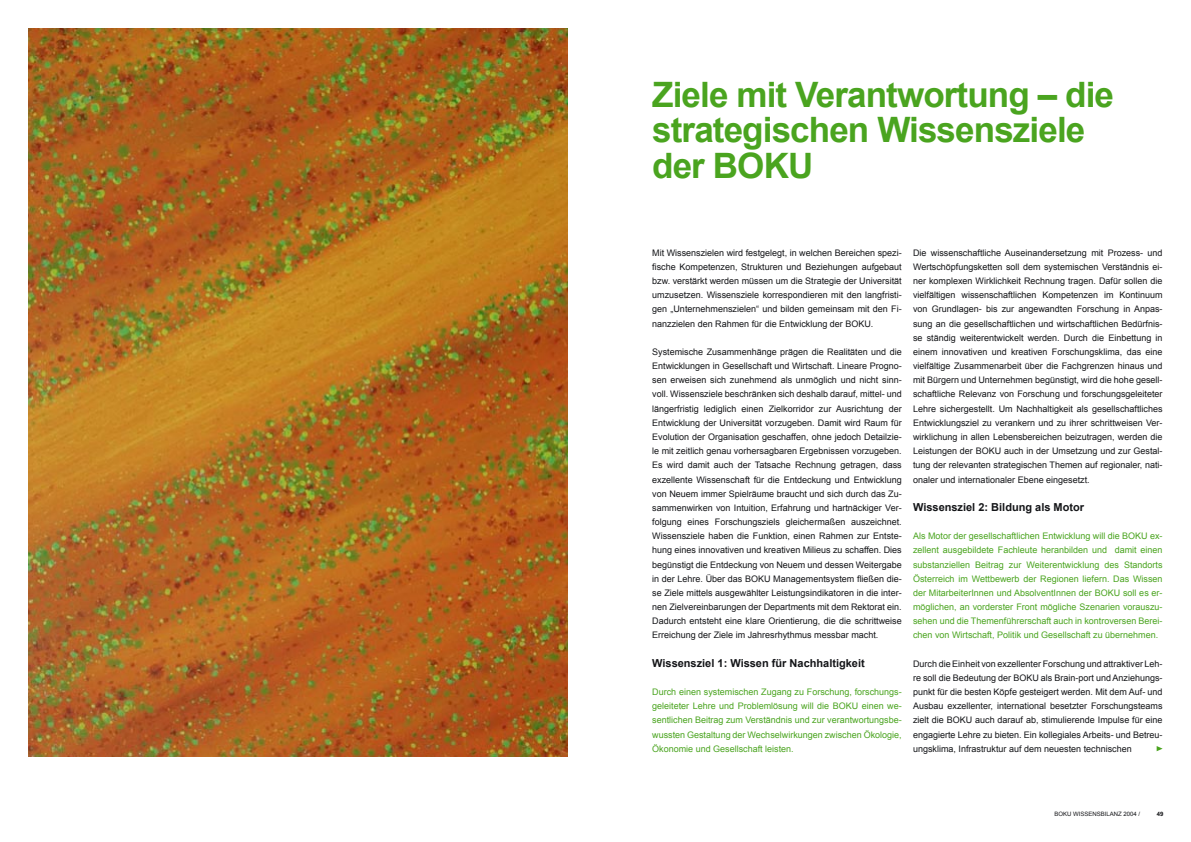
<style>
.page{position:relative;width:1191px;height:842px;background:#fff}
.page>*{position:absolute;margin:0;border:0;box-sizing:border-box;transform-origin:0 0}
.t1{font:700 35px/35.4px "Arial";letter-spacing:-.025em;color:#4aa41f}
.t2{font:700 11px "Arial";color:#141518}
.t3{font:9px/14.2px "Arial";color:#141518;text-align:justify}
.t4{font:9px/14.2px "Arial";color:#4aa41f;text-align:justify}
.t5{font:6px "Arial";color:#141518}
.t6{font:700 6px "Arial";color:#141518}
</style>
<div class="page">
<svg style="left:1156px;top:746px;width:6px;height:5px"></svg>
<img style="left:28px;top:28px;width:539px;height:729px">
<p class="t1" style="left:652px;top:77px;width:463px">Ziele mit Verantwortung – die strategischen Wissensziele</p>
<p class="t1" style="left:652px;top:148px;width:163px">der BOKU</p>
<p class="t3" style="left:652px;top:245px;width:251px">Mit Wissenszielen wird festgelegt, in welchen Bereichen spezi&shy;fische Kompetenzen, Strukturen und Beziehungen aufgebaut bzw. verstärkt werden müssen um die Strategie der Universität umzusetzen. Wissensziele korrespondieren mit den langfristi&shy;gen „Unternehmenszielen“ und bilden gemeinsam mit den Fi&shy;nanzzielen den Rahmen für die Entwicklung der BOKU.</p>
<p class="t3" style="left:652px;top:345px;width:251px">Systemische Zusammenhänge prägen die Realitäten und die Entwicklungen in Gesellschaft und Wirtschaft. Lineare Progno&shy;sen erweisen sich zunehmend als unmöglich und nicht sinn&shy;voll. Wissensziele beschränken sich deshalb darauf, mittel- und längerfristig lediglich einen Zielkorridor zur Ausrichtung der Entwicklung der Universität vorzugeben. Damit wird Raum für Evolution der Organisation geschaffen, ohne jedoch Detailzie&shy;le mit zeitlich genau vorhersagbaren Ergebnissen vorzugeben.<br>Es wird damit auch der Tatsache Rechnung getragen, dass exzellente Wissenschaft für die Entdeckung und Entwicklung von Neuem immer Spielräume braucht und sich durch das Zu&shy;sammenwirken von Intuition, Erfahrung und hartnäckiger Ver&shy;folgung eines Forschungsziels gleichermaßen auszeichnet.<br>Wissensziele haben die Funktion, einen Rahmen zur Entste&shy;hung eines innovativen und kreativen Milieus zu schaffen. Dies begünstigt die Entdeckung von Neuem und dessen Weitergabe in der Lehre. Über das BOKU Managementsystem fließen die&shy;se Ziele mittels ausgewählter Leistungsindikatoren in die inter&shy;nen Zielvereinbarungen der Departments mit dem Rektorat ein.<br>Dadurch entsteht eine klare Orientierung, die die schrittweise Erreichung der Ziele im Jahresrhythmus messbar macht.</p>
<p class="t2" style="left:652px;top:657px;width:214px">Wissensziel 1: Wissen für Nachhaltigkeit</p>
<p class="t4" style="left:652px;top:685px;width:251px">Durch einen systemischen Zugang zu Forschung, forschungs&shy;geleiteter Lehre und Problemlösung will die BOKU einen we&shy;sentlichen Beitrag zum Verständnis und zur verantwortungsbe&shy;wussten Gestaltung der Wechselwirkungen zwischen Ökologie, Ökonomie und Gesellschaft leisten.</p>
<p class="t3" style="left:913px;top:245px;width:251px">Die wissenschaftliche Auseinandersetzung mit Prozess- und Wertschöpfungsketten soll dem systemischen Verständnis ei&shy;ner komplexen Wirklichkeit Rechnung tragen. Dafür sollen die vielfältigen wissenschaftlichen Kompetenzen im Kontinuum von Grundlagen- bis zur angewandten Forschung in Anpas&shy;sung an die gesellschaftlichen und wirtschaftlichen Bedürfnis&shy;se ständig weiterentwickelt werden. Durch die Einbettung in einem innovativen und kreativen Forschungsklima, das eine vielfältige Zusammenarbeit über die Fachgrenzen hinaus und mit Bürgern und Unternehmen begünstigt, wird die hohe gesell&shy;schaftliche Relevanz von Forschung und forschungsgeleiteter Lehre sichergestellt. Um Nachhaltigkeit als gesellschaftliches Entwicklungsziel zu verankern und zu ihrer schrittweisen Ver&shy;wirklichung in allen Lebensbereichen beizutragen, werden die Leistungen der BOKU auch in der Umsetzung und zur Gestal&shy;tung der relevanten strategischen Themen auf regionaler, nati&shy;onaler und internationaler Ebene eingesetzt.</p>
<p class="t2" style="left:913px;top:501px;width:173px">Wissensziel 2: Bildung als Motor</p>
<p class="t4" style="left:913px;top:529px;width:251px">Als Motor der gesellschaftlichen Entwicklung will die BOKU ex&shy;zellent ausgebildete Fachleute heranbilden und damit einen substanziellen Beitrag zur Weiterentwicklung des Standorts Österreich im Wettbewerb der Regionen liefern. Das Wissen der MitarbeiterInnen und AbsolventInnen der BOKU soll es er&shy;möglichen, an vorderster Front mögliche Szenarien vorauszu&shy;sehen und die Themenführerschaft auch in kontroversen Berei&shy;chen von Wirtschaft, Politik und Gesellschaft zu übernehmen.</p>
<p class="t3" style="left:913px;top:656px;width:251px">Durch die Einheit von exzellenter Forschung und attraktiver Leh&shy;re soll die Bedeutung der BOKU als Brain-port und Anziehungs&shy;punkt für die besten Köpfe gesteigert werden. Mit dem Auf- und Ausbau exzellenter, international besetzter Forschungsteams zielt die BOKU auch darauf ab, stimulierende Impulse für eine engagierte Lehre zu bieten. Ein kollegiales Arbeits- und Betreu&shy;ungsklima, Infrastruktur auf dem neuesten technischen</p>
<p class="t5" style="left:1054px;top:810px;width:87px">BOKU WISSENSBILANZ 2004 /</p>
<p class="t6" style="left:1156px;top:810px;width:8px">49</p>
</div>
